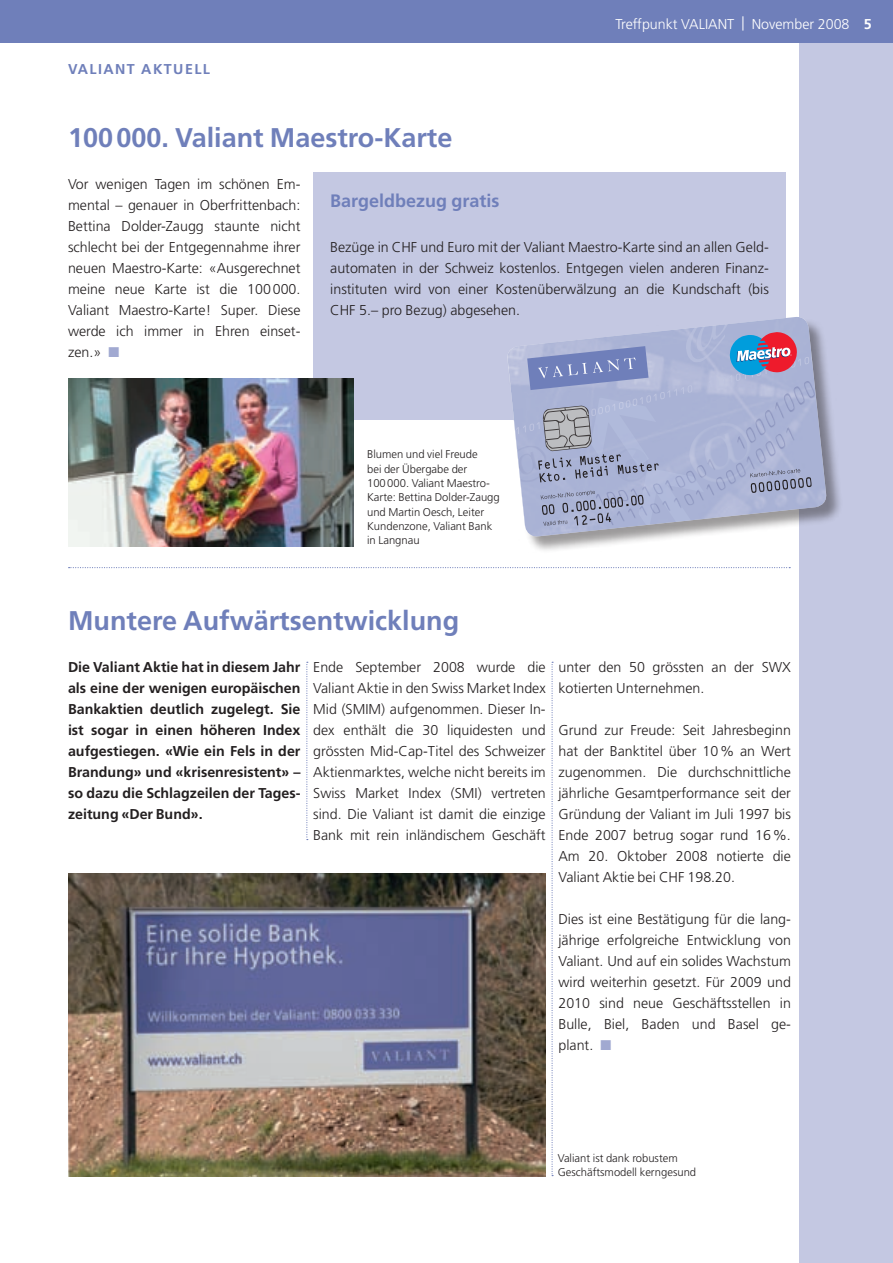
<style>
.page{position:relative;width:893px;height:1263px;background:#fff}
.page>*{position:absolute;margin:0;border:0;box-sizing:border-box;transform-origin:0 0}
.t1{font:700 27px "Frutiger";color:#6f7fba}
.t2{font:700 18px "Frutiger";color:#6f7fba}
.t3{font:300 14.25px/21px "Frutiger";color:#231f20;text-align:justify}
.t4{font:700 14.25px/21px "Frutiger";color:#231f20;text-align:justify}
.t5{font:300 14.25px "Frutiger";color:#fff}
.t6{font:700 14.25px "Frutiger";color:#6f7fba}
.t7{font:300 11.25px/14.2px "Frutiger";color:#231f20}
.s1{font-weight:700}
.s2{color:#a1a9d1}
</style>
<div class="page">
<div style="left:799px;top:0;width:94px;height:1263px;background:#c4c8e2"></div>
<div style="left:0;top:0;width:893px;height:43px;background:#6f7fba"></div>
<svg style="left:69px;top:567px;width:721px;height:1px"></svg>
<div style="left:313px;top:173px;width:473px;height:247px;background:#c4c8e2"></div>
<img style="left:68px;top:378px;width:285px;height:168px">
<div style="left:507px;top:317px;width:344px;height:244px;background:#231f20;opacity:.45"></div>
<svg style="left:507px;top:317px;width:320px;height:220px"></svg>
<svg style="left:306px;top:662px;width:2px;height:178px"></svg>
<svg style="left:551px;top:662px;width:2px;height:514px"></svg>
<img style="left:68px;top:873px;width:478px;height:303px">
<p class="t6" style="left:68px;top:60px;width:21px">Valiant</p>
<p class="t6" style="left:141px;top:60px;width:12px">aktu</p>
<p class="t6" style="left:185px;top:60px;width:18px">ell</p>
<p class="t5" style="left:615px;top:16px;width:258px">Treffpunkt VALIANT | November 2008 <span class="s1">5</span></p>
<h1 class="t1" style="left:68px;top:122px;width:386px">100000. Valiant Maestro-Karte</h1>
<p class="t3" style="left:68px;top:174px;width:234px">Vor wenigen Tagen im schönen Em&shy;mental – genauer in Oberfrittenbach:<br>Bettina Dolder-Zaugg staunte nicht schlecht bei der Entgegennahme ihrer neuen Maestro-Karte: «Ausgerechnet meine neue Karte ist die 100000.<br>Valiant Maestro-Karte! Super. Diese werde ich immer in Ehren einset&shy;zen.» <span class="s2">■</span></p>
<p class="t2" style="left:330px;top:190px;width:171px">Bargeldbezug gratis</p>
<p class="t3" style="left:330px;top:237px;width:440px">Bezüge in CHF und Euro mit der Valiant Maestro-Karte sind an allen Geld&shy;automaten in der Schweiz kostenlos. Entgegen vielen anderen Finanz&shy;instituten wird von einer Kostenüberwälzung an die Kundschaft (bis CHF 5.– pro Bezug) abgesehen.</p>
<p class="t7" style="left:367px;top:448px;width:134px">Blumen und viel Freude<br>bei der Übergabe der<br>100000. Valiant Maestro-<br>Karte: Bettina Dolder-Zaugg und Martin Oesch, Leiter<br>Kundenzone, Valiant Bank in Langnau</p>
<h1 class="t1" style="left:68px;top:605px;width:393px">Muntere Aufwärtsentwicklung</h1>
<p class="t4" style="left:68px;top:657px;width:234px">Die Valiant Aktie hat in diesem Jahr als eine der wenigen europäischen Bankaktien deutlich zugelegt. Sie ist sogar in einen höheren Index aufgestiegen. «Wie ein Fels in der Brandung» und «krisenresistent» – so dazu die Schlagzeilen der Tages&shy;zeitung «Der Bund».</p>
<p class="t3" style="left:313px;top:657px;width:234px">Ende September 2008 wurde die Valiant Aktie in den Swiss Market Index Mid (SMIM) aufgenommen. Dieser In&shy;dex enthält die 30 liquidesten und grössten Mid-Cap-Titel des Schweizer Aktienmarktes, welche nicht bereits im Swiss Market Index (SMI) vertreten sind. Die Valiant ist damit die einzige Bank mit rein inländischem Geschäft</p>
<p class="t3" style="left:558px;top:657px;width:234px">unter den 50 grössten an der SWX kotierten Unternehmen.</p>
<p class="t3" style="left:558px;top:720px;width:234px">Grund zur Freude: Seit Jahresbeginn hat der Banktitel über 10% an Wert zugenommen. Die durchschnittliche jährliche Gesamtperformance seit der Gründung der Valiant im Juli 1997 bis Ende 2007 betrug sogar rund 16%.<br>Am 20. Oktober 2008 notierte die Valiant Aktie bei CHF 198.20.</p>
<p class="t3" style="left:558px;top:909px;width:234px">Dies ist eine Bestätigung für die lang&shy;jährige erfolgreiche Entwicklung von Valiant. Und auf ein solides Wachstum wird weiterhin gesetzt. Für 2009 und 2010 sind neue Geschäftsstellen in Bulle, Biel, Baden und Basel ge&shy;plant. <span class="s2">■</span></p>
<p class="t7" style="left:558px;top:1151px;width:140px">Valiant ist dank robustem<br>Geschäftsmodell kerngesund</p>
</div>
